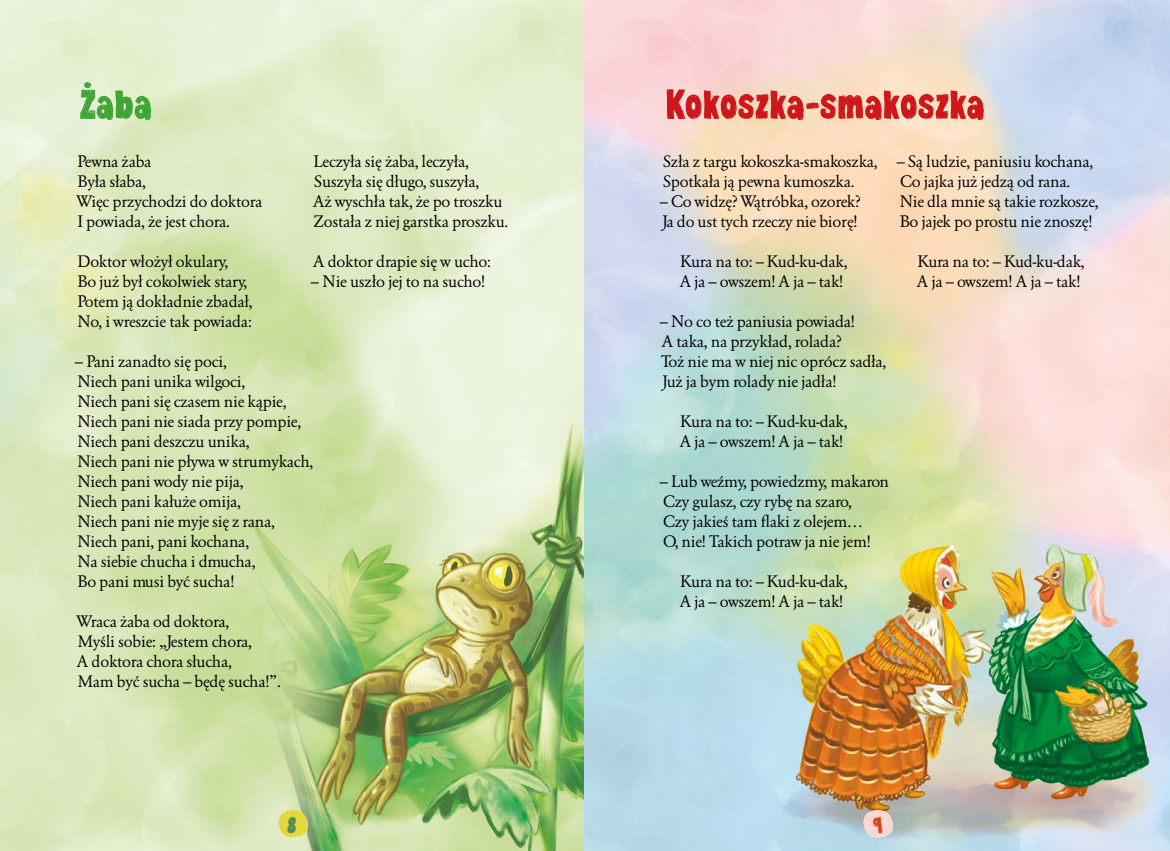
<style>
.page{position:relative;width:1170px;height:851px;background:#fff}
.page>*{position:absolute;margin:0;border:0;box-sizing:border-box;transform-origin:0 0}
.t1{font:50px "KG Dancingonthe Rooftop";letter-spacing:-.005em;color:#cd171a}
.t2{font:50px "KG Dancingonthe Rooftop";color:#3fa535}
.t3{font:15px/20px "EFN Garamo OT";letter-spacing:-.015em;color:#000}
</style>
<div class="page">
<img style="left:0;top:0;width:1169px;height:850px">
<svg style="left:277px;top:808px;width:32px;height:30px"></svg>
<svg style="left:861px;top:808px;width:33px;height:30px"></svg>
<h1 class="t2" style="left:79px;top:78px;width:74px">Żaba</h1>
<p class="t3" style="left:77px;top:151px;width:187px">Pewna żaba<br>Była słaba,<br>Więc przychodzi do doktora<br>I powiada, że jest chora.</p>
<p class="t3" style="left:78px;top:251px;width:177px">Doktor włożył okulary,<br>Bo już był cokolwiek stary,<br>Potem ją dokładnie zbadał,<br>No, i wreszcie tak powiada:</p>
<p class="t3" style="left:75px;top:351px;width:240px">– Pani zanadto się poci,<br>Niech pani unika wilgoci,<br>Niech pani się czasem nie kąpie,<br>Niech pani nie siada przy pompie,<br>Niech pani deszczu unika,<br>Niech pani nie pływa w strumykach,<br>Niech pani wody nie pija,<br>Niech pani kałuże omija,<br>Niech pani nie myje się z rana,<br>Niech pani, pani kochana,<br>Na siebie chucha i dmucha,<br>Bo pani musi być sucha!</p>
<p class="t3" style="left:77px;top:611px;width:205px">Wraca żaba od doktora,<br>Myśli sobie: „Jestem chora,<br>A doktora chora słucha,<br>Mam być sucha – będę sucha!”.</p>
<p class="t3" style="left:313px;top:151px;width:197px">Leczyła się żaba, leczyła,<br>Suszyła się długo, suszyła,<br>Aż wyschła tak, że po troszku<br>Została z niej garstka proszku.</p>
<p class="t3" style="left:313px;top:251px;width:179px">A doktor drapie się w ucho:</p>
<p class="t3" style="left:311px;top:271px;width:176px">– Nie uszło jej to na sucho!</p>
<h1 class="t1" style="left:665px;top:78px;width:320px">Kokoszka-smakoszka</h1>
<p class="t3" style="left:663px;top:151px;width:216px">Szła z targu kokoszka-smakoszka,<br>Spotkała ją pewna kumoszka.</p>
<p class="t3" style="left:659px;top:191px;width:202px">– Co widzę? Wątróbka, ozorek?<br>Ja do ust tych rzeczy nie biorę!</p>
<p class="t3" style="left:679px;top:251px;width:169px">Kura na to: – Kud-ku-dak,<br>A ja – owszem! A ja – tak!</p>
<p class="t3" style="left:659px;top:311px;width:228px">– No co też paniusia powiada!<br>A taka, na przykład, rolada?<br>Toż nie ma w niej nic oprócz sadła,<br>Już ja bym rolady nie jadła!</p>
<p class="t3" style="left:679px;top:411px;width:169px">Kura na to: – Kud-ku-dak,<br>A ja – owszem! A ja – tak!</p>
<p class="t3" style="left:659px;top:471px;width:231px">– Lub weźmy, powiedzmy, makaron<br>Czy gulasz, czy rybę na szaro,<br>Czy jakieś tam flaki z olejem…<br>O, nie! Takich potraw ja nie jem!</p>
<p class="t3" style="left:679px;top:571px;width:169px">Kura na to: – Kud-ku-dak,<br>A ja – owszem! A ja – tak!</p>
<p class="t3" style="left:896px;top:151px;width:203px">– Są ludzie, paniusiu kochana,<br>Co jajka już jedzą od rana.<br>Nie dla mnie są takie rozkosze,<br>Bo jajek po prostu nie znoszę!</p>
<p class="t3" style="left:916px;top:251px;width:169px">Kura na to: – Kud-ku-dak,<br>A ja – owszem! A ja – tak!</p>
</div>
